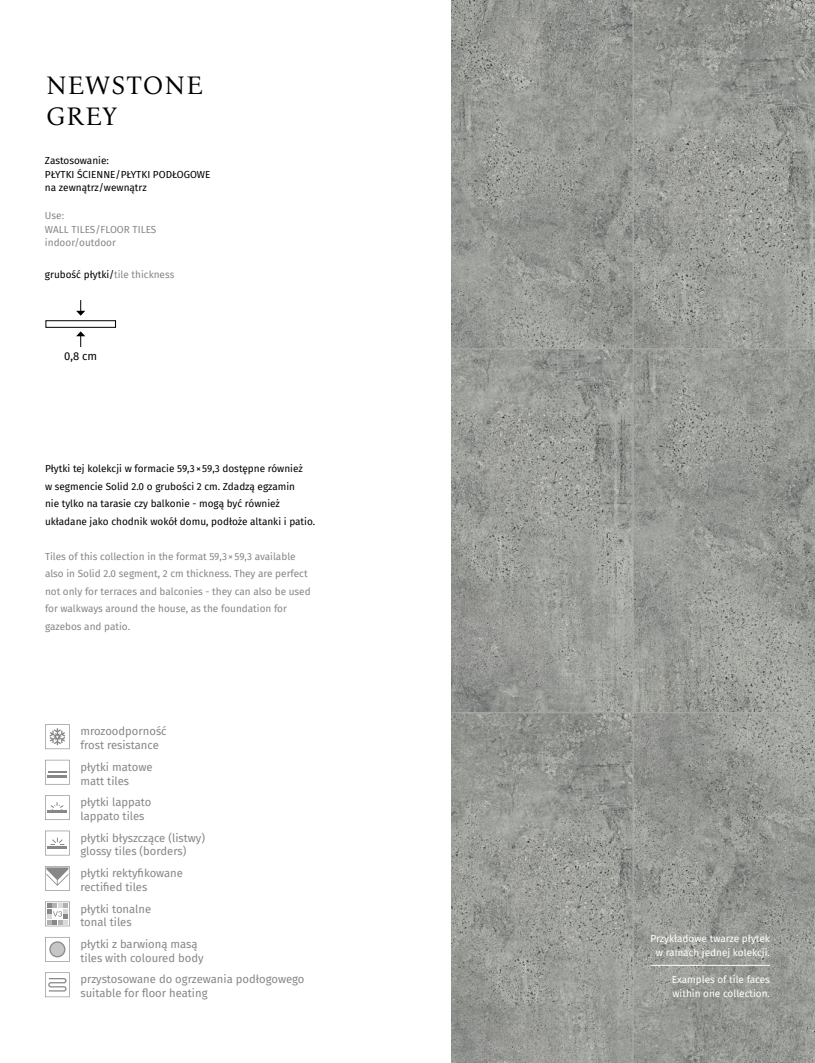
<style>
.page{position:relative;width:815px;height:1063px;background:#fff}
.page>*{position:absolute;margin:0;border:0;box-sizing:border-box;transform-origin:0 0}
.t1{font:26.25px "Bona Nova";letter-spacing:.035em;color:#000}
.t2{font:11.25px/13.8px "Fira Sans";color:#878787}
.t3{font:11.25px "Fira Sans";color:#000}
.t4{font:10px/17.5px "Fira Sans";color:#000}
.t5{font:10px/17.5px "Fira Sans";color:#878787}
.t6{font:10px/13.8px "Fira Sans";color:#fff;text-align:center}
.s1{color:#878787}
</style>
<div class="page">
<img style="left:451px;top:0;width:364px;height:1063px">
<hr style="left:451px;top:349px;width:364px;height:1px;background:#adaca9">
<hr style="left:633px;top:0;width:1px;height:1063px;background:#adaca9">
<hr style="left:451px;top:712px;width:364px;height:1px;background:#adaca9">
<div style="left:45px;top:320px;width:71px;height:8px;border:1px solid #000"></div>
<svg style="left:76px;top:300px;width:9px;height:16px"></svg>
<svg style="left:76px;top:331px;width:9px;height:16px"></svg>
<svg style="left:45px;top:760px;width:25px;height:25px"></svg>
<svg style="left:45px;top:795px;width:25px;height:25px"></svg>
<svg style="left:45px;top:831px;width:25px;height:24px"></svg>
<svg style="left:45px;top:937px;width:25px;height:25px"></svg>
<div style="left:50px;top:942px;width:15px;height:15px;background:#c6c6c6;border-radius:50%"></div>
<div style="left:49px;top:941px;width:16px;height:16px;border:1px solid #878787;border-radius:50%"></div>
<svg style="left:45px;top:972px;width:25px;height:25px"></svg>
<svg style="left:45px;top:866px;width:25px;height:25px"></svg>
<svg style="left:45px;top:902px;width:25px;height:24px"></svg>
<svg style="left:45px;top:724px;width:25px;height:25px"></svg>
<hr style="left:651px;top:965px;width:119px;height:1px;background:#fff">
<h1 class="t1" style="left:46px;top:68px;width:158px">NEWSTONE</h1>
<h1 class="t1" style="left:46px;top:100px;width:72px">GREY</h1>
<p class="t4" style="left:45px;top:153px;width:167px;line-height:13.8px">Zastosowanie:<br>PŁYTKI ŚCIENNE/PŁYTKI PODŁOGOWE na zewnątrz/wewnątrz</p>
<p class="t5" style="left:45px;top:208px;width:113px;line-height:13.8px">Use:<br>WALL TILES/FLOOR TILES indoor/outdoor</p>
<p class="t4" style="left:45px;top:265px;width:131px">grubość płytki/<span class="s1">tile thickness</span></p>
<p class="t3" style="left:64px;top:348px;width:35px">0,8 cm</p>
<p class="t4" style="left:45px;top:460px;width:272px">Płytki tej kolekcji w formacie 59,3 ×59,3 dostępne również<br>w segmencie Solid 2.0 o grubości 2 cm. Zdadzą egzamin<br>nie tylko na tarasie czy balkonie - mogą być również układane jako chodnik wokół domu, podłoże altanki i patio.</p>
<p class="t5" style="left:45px;top:547px;width:267px">Tiles of this collection in the format 59,3 ×59,3 available also in Solid 2.0 segment, 2 cm thickness. They are perfect not only for terraces and balconies - they can also be used for walkways around the house, as the foundation for gazebos and patio.</p>
<p class="t2" style="left:80px;top:724px;width:88px">mrozoodporność frost resistance</p>
<p class="t2" style="left:80px;top:760px;width:74px">płytki matowe matt tiles</p>
<p class="t2" style="left:80px;top:795px;width:72px">płytki lappato lappato tiles</p>
<p class="t2" style="left:80px;top:831px;width:126px">płytki błyszczące (listwy) glossy tiles (borders)</p>
<p class="t2" style="left:80px;top:866px;width:104px">płytki rektyfikowane rectified tiles</p>
<p class="t2" style="left:80px;top:901px;width:72px">płytki tonalne tonal tiles</p>
<p class="t2" style="left:80px;top:937px;width:125px">płytki z barwioną masą tiles with coloured body</p>
<p class="t2" style="left:80px;top:972px;width:226px">przystosowane do ogrzewania podłogowego suitable for floor heating</p>
<p class="t6" style="left:650px;top:932px;width:121px">Przykładowe twarze płytek w ramach jednej kolekcji.</p>
<p class="t6" style="left:672px;top:973px;width:100px;text-align:left">Examples of tile faces within one collection.</p>
</div>
